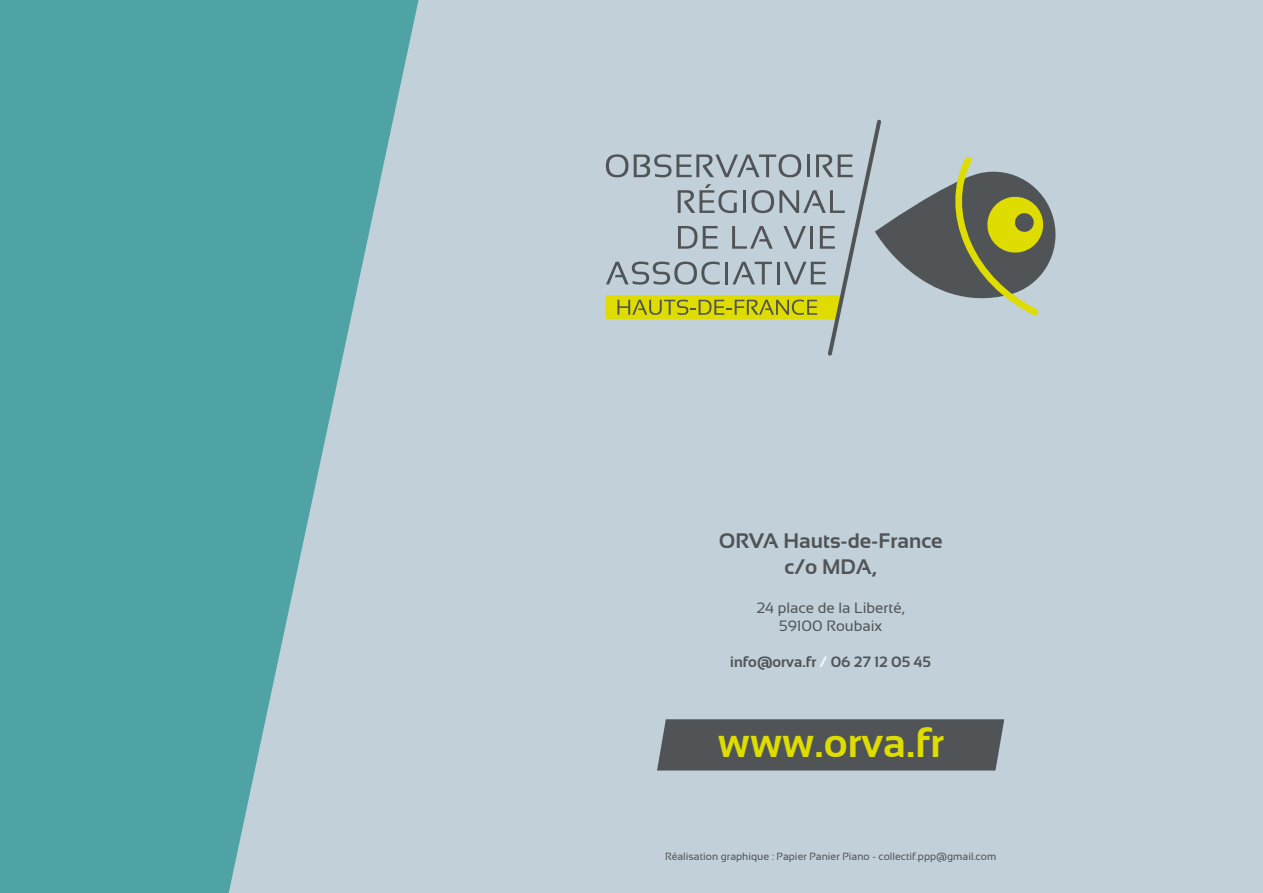
<style>
.page{position:relative;width:1263px;height:893px;background:#c1d0d9}
.page>*{position:absolute;margin:0;border:0;box-sizing:border-box;transform-origin:0 0}
.t1{font:700 41.25px "Sansation";color:#dedc00}
.t2{font:700 21px/25.2px "Sansation";color:#505456;text-align:center}
.t3{font:15px/18px "Sansation";color:#505456;text-align:center}
.t4{font:700 15px "Sansation";color:#505456}
.t5{font:10.5px "Sansation";color:#505456}
.s1{color:#f6f9fb}
</style>
<div class="page">
<svg style="left:606px;top:120px;width:450px;height:236px"></svg>
<div style="left:657px;top:719px;width:347px;height:51px;background:#505456"></div>
<svg style="left:0;top:0;width:418px;height:893px;fill:#4fa3a5"></svg>
<h2 class="t2" style="left:719px;top:529px;width:225px">ORVA Hauts-de-France c/o MDA,</h2>
<h3 class="t3" style="left:757px;top:599px;width:149px">24 place de la Liberté,<br>59100 Roubaix</h3>
<h3 class="t4" style="left:730px;top:654px;width:202px">info@orva.fr <span class="s1">/</span> 06 27 12 05 45</h3>
<h1 class="t1" style="left:718px;top:719px;width:228px">www.orva.fr</h1>
<p class="t5" style="left:665px;top:850px;width:333px">Réalisation graphique : Papier Panier Piano - collectif.ppp@gmail.com</p>
</div>
